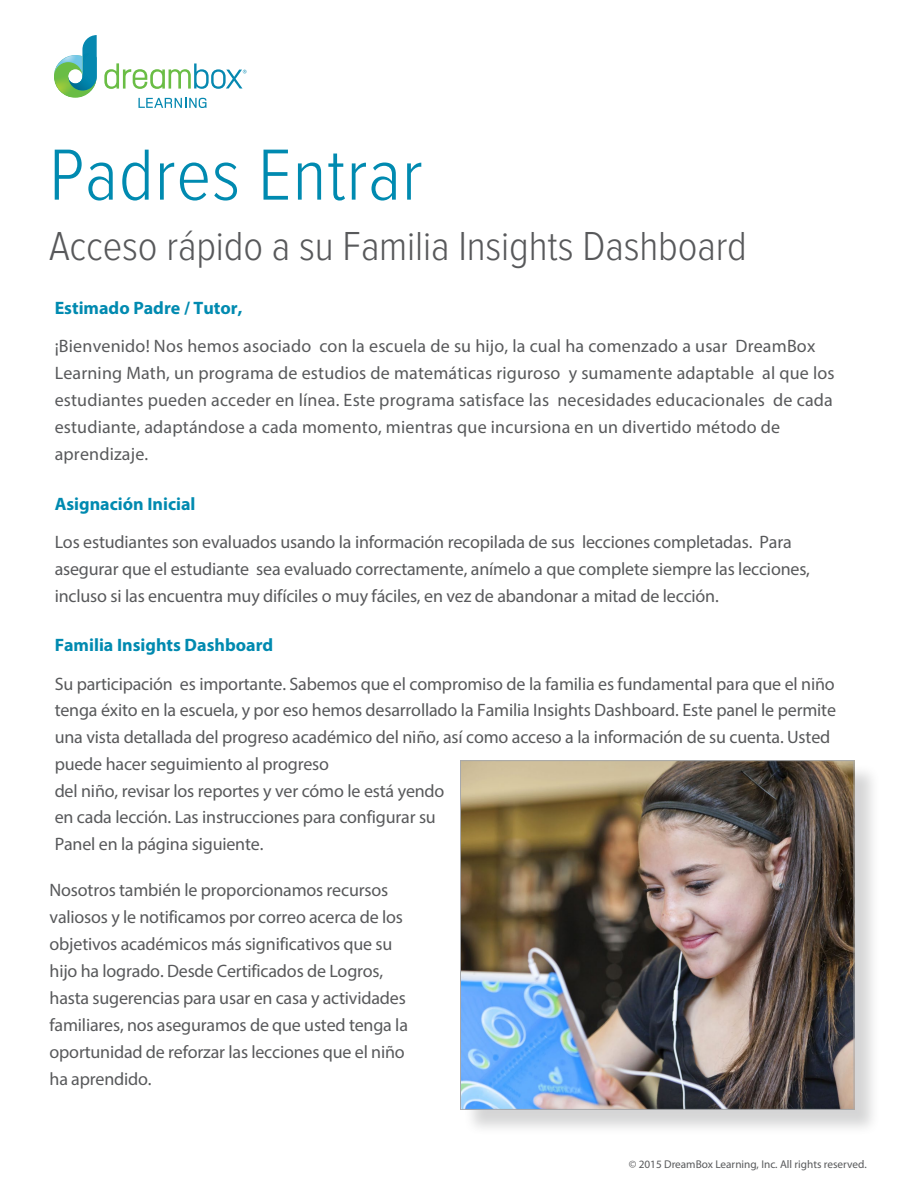
<style>
.page{position:relative;width:918px;height:1188px;background:#fff}
.page>*{position:absolute;margin:0;border:0;box-sizing:border-box;transform-origin:0 0}
.t1{font:300 75px "Proxima Nova Cond";letter-spacing:.01em;color:#008ab0}
.t2{font:300 42px "Proxima Nova Cond";letter-spacing:-.005em;color:#58595b}
.t3{font:18px/27px "Myriad Pro";letter-spacing:-.01em;color:#58595b}
.t4{font:18px/27px "Myriad Pro";letter-spacing:.01em;color:#58595b}
.t5{font:700 18px "Myriad Pro";color:#008ab0}
.t6{font:11.25px "Myriad Pro";color:#58595b}
</style>
<div class="page">
<svg style="left:54px;top:35px;width:43px;height:63px"></svg>
<img style="left:57px;top:55px;width:25px;height:16px">
<svg style="left:138px;top:98px;width:68px;height:10px"></svg>
<svg style="left:104px;top:63px;width:143px;height:26px"></svg>
<div style="left:463px;top:763px;width:417px;height:372px;background:#58595b;opacity:.25"></div>
<img style="left:462px;top:763px;width:390px;height:344px">
<div style="left:460px;top:761px;width:394px;height:348px;border:1px solid #a7a9ac"></div>
<h1 class="t1" style="left:49px;top:140px;width:375px">Padres Entrar</h1>
<h2 class="t2" style="left:49px;top:227px;width:699px">Acceso rápido a su Familia Insights Dashboard</h2>
<p class="t5" style="left:55px;top:296px;width:189px">Estimado Padre / Tutor,</p>
<p class="t4" style="left:55px;top:332px;width:782px">¡Bienvenido! Nos hemos asociado con la escuela de su hijo, la cual ha comenzado a usar DreamBox Learning Math, un programa de estudios de matemáticas riguroso y sumamente adaptable al que los estudiantes pueden acceder en línea. Este programa satisface las necesidades educacionales de cada estudiante, adaptándose a cada momento, mientras que incursiona en un divertido método de aprendizaje.</p>
<p class="t5" style="left:55px;top:492px;width:142px">Asignación Inicial</p>
<p class="t3" style="left:55px;top:528px;width:757px">Los estudiantes son evaluados usando la información recopilada de sus lecciones completadas. Para asegurar que el estudiante sea evaluado correctamente, anímelo a que complete siempre las lecciones, incluso si las encuentra muy difíciles o muy fáciles, en vez de abandonar a mitad de lección.</p>
<p class="t5" style="left:55px;top:633px;width:220px">Familia Insights Dashboard</p>
<p class="t3" style="left:55px;top:670px;width:783px">Su participación es importante. Sabemos que el compromiso de la familia es fundamental para que el niño tenga éxito en la escuela, y por eso hemos desarrollado la Familia Insights Dashboard. Este panel le permite una vista detallada del progreso académico del niño, así como acceso a la información de su cuenta. Usted puede hacer seguimiento al progreso<br>del niño, revisar los reportes y ver cómo le está yendo<br>en cada lección. Las instrucciones para configurar su<br>Panel en la página siguiente.</p>
<p class="t3" style="left:50px;top:877px;width:360px">Nosotros también le proporcionamos recursos valiosos y le notificamos por correo acerca de los objetivos académicos más significativos que su hijo ha logrado. Desde Certificados de Logros, hasta sugerencias para usar en casa y actividades familiares, nos aseguramos de que usted tenga la oportunidad de reforzar las lecciones que el niño ha aprendido.</p>
<p class="t6" style="left:629px;top:1157px;width:240px">© 2015 DreamBox Learning, Inc. All rights reserved.</p>
</div>
